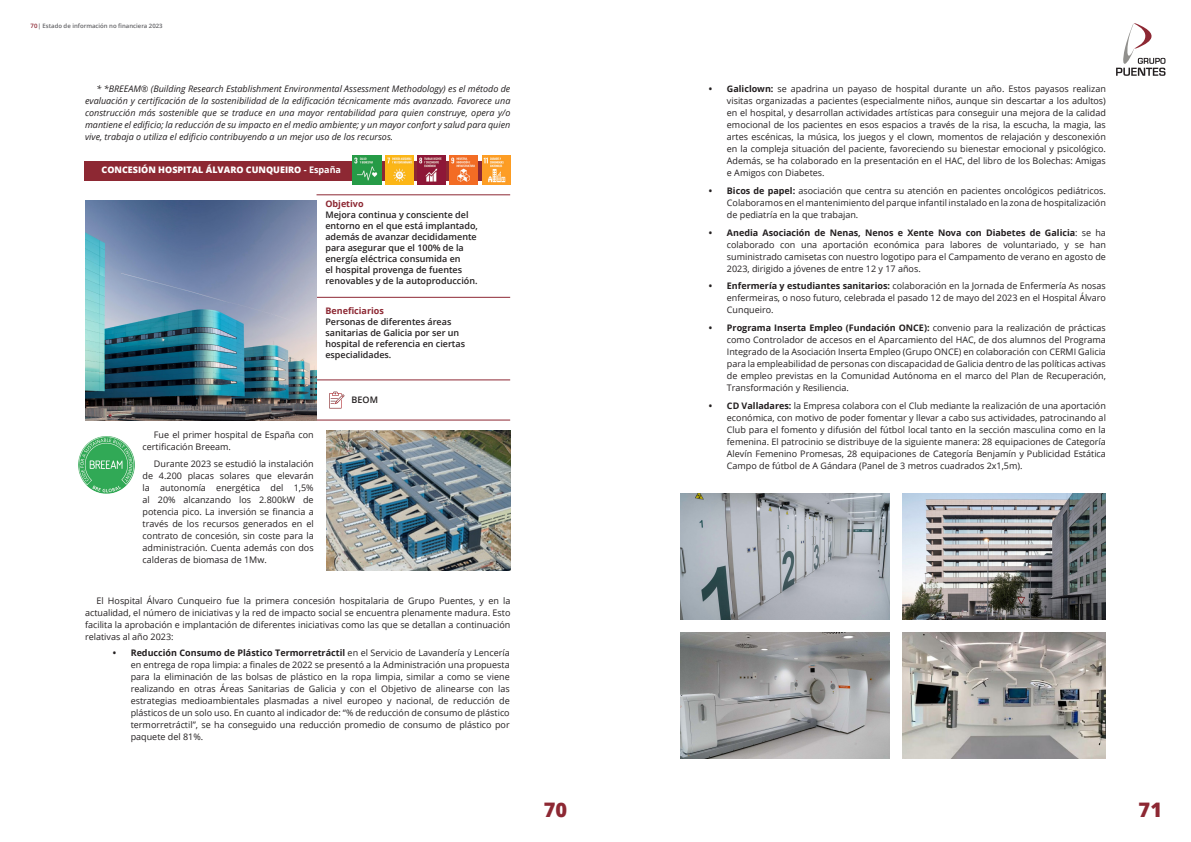
<style>
.page{position:relative;width:1191px;height:842px;background:#fff}
.page>*{position:absolute;margin:0;border:0;box-sizing:border-box;transform-origin:0 0}
.t1{font:800 20px "Open Sans";color:#8d2833}
.parrafos{font:9px/12px "Open Sans";color:#231f20;text-align:justify}
.parrafos-2{font:italic 9px/12px "Open Sans";color:#231f20;text-align:justify}
.t2{font:600 9px/11px "Open Sans";color:#231f20}
.parrafos-3{font:800 9px "Open Sans";color:#fff}
.t3{font:600 6px "Open Sans";color:#636366}
.s1{color:#8d2833}
.s2{font-weight:700}
.s3{font-weight:700;color:#8d2833}
</style>
<div class="page">
<svg style="left:1116px;top:23px;width:49px;height:53px"></svg>
<div style="left:84px;top:161px;width:426px;height:19px;background:#8d2833"></div>
<img style="left:329px;top:391px;width:16px;height:18px">
<img style="left:417px;top:156px;width:29px;height:28px">
<img style="left:353px;top:156px;width:28px;height:28px">
<img style="left:482px;top:156px;width:28px;height:28px">
<img style="left:449px;top:156px;width:29px;height:28px">
<img style="left:385px;top:156px;width:28px;height:28px">
<hr style="left:316px;top:297px;width:194px;height:1px;background:#8d2833">
<hr style="left:316px;top:380px;width:194px;height:1px;background:#8d2833">
<hr style="left:316px;top:420px;width:194px;height:1px;background:#8d2833">
<hr style="left:316px;top:195px;width:194px;height:1px;background:#8d2833">
<img style="left:85px;top:200px;width:231px;height:220px">
<img style="left:326px;top:431px;width:184px;height:139px">
<img style="left:78px;top:436px;width:57px;height:57px">
<img style="left:680px;top:494px;width:209px;height:126px">
<img style="left:680px;top:632px;width:209px;height:126px">
<img style="left:902px;top:494px;width:204px;height:126px">
<img style="left:902px;top:632px;width:204px;height:126px">
<p class="t3" style="left:31px;top:21px;width:134px"><span class="s1">70</span>| Estado de información no financiera 2023</p>
<p class="parrafos-2" style="left:85px;top:82px;width:427px;text-indent:11px">* *BREEAM® (Building Research Establishment Environmental Assessment Methodology) es el método de evaluación y certificación de la sostenibilidad de la edificación técnicamente más avanzado. Favorece una construcción más sostenible que se traduce en una mayor rentabilidad para quien construye, opera y/o mantiene el edificio; la reducción de su impacto en el medio ambiente; y un mayor confort y salud para quien vive, trabaja o utiliza el edificio contribuyendo a un mejor uso de los recursos.</p>
<p class="parrafos-3" style="left:102px;top:163px;width:241px">CONCESIÓN HOSPITAL ÁLVARO CUNQUEIRO <span class="s2">- España</span></p>
<p class="t2" style="left:325px;top:198px;width:154px"><span class="s3">Objetivo<br></span>Mejora continua y consciente del entorno en el que está implantado, además de avanzar decididamente para asegurar que el 100% de la energía eléctrica consumida en<br>el hospital provenga de fuentes renovables y de la autoproducción.</p>
<p class="t2" style="left:325px;top:305px;width:141px"><span class="s3">Beneficiarios<br></span>Personas de diferentes áreas sanitarias de Galicia por ser un hospital de referencia en ciertas especialidades.</p>
<p class="t2" style="left:351px;top:394px;width:28px">BEOM</p>
<p class="parrafos" style="left:143px;top:428px;width:173px;text-indent:11px">Fue el primer hospital de España con certificación Breeam.</p>
<p class="parrafos" style="left:143px;top:458px;width:173px;text-indent:11px">Durante 2023 se estudió la instalación de 4.200 placas solares que elevarán la autonomía energética del 1,5% al 20% alcanzando los 2.800kW de potencia pico. La inversión se financia a través de los recursos generados en el contrato de concesión, sin coste para la administración. Cuenta además con dos calderas de biomasa de 1Mw.</p>
<p class="parrafos" style="left:85px;top:594px;width:427px;text-indent:11px">El Hospital Álvaro Cunqueiro fue la primera concesión hospitalaria de Grupo Puentes, y en la actualidad, el número de iniciativas y la red de impacto social se encuentra plenamente madura. Esto facilita la aprobación e implantación de diferentes iniciativas como las que se detallan a continuación relativas al año 2023:</p>
<p class="parrafos" style="left:131px;top:647px;width:380px;text-indent:-18px"><span class="s2">• Reducción Consumo de Plástico Termorretráctil</span> en el Servicio de Lavandería y Lencería en entrega de ropa limpia: a finales de 2022 se presentó a la Administración una propuesta para la eliminación de las bolsas de plástico en la ropa limpia, similar a como se viene realizando en otras Áreas Sanitarias de Galicia y con el Objetivo de alinearse con las estrategias medioambientales plasmadas a nivel europeo y nacional, de reducción de plásticos de un solo uso. En cuanto al indicador de: “% de reducción de consumo de plástico termorretráctil”, se ha conseguido una reducción promedio de consumo de plástico por paquete del 81%.</p>
<p class="parrafos" style="left:727px;top:83px;width:380px;text-indent:-18px"><span class="s2">• Galiclown:</span> se apadrina un payaso de hospital durante un año. Estos payasos realizan visitas organizadas a pacientes (especialmente niños, aunque sin descartar a los adultos) en el hospital, y desarrollan actividades artísticas para conseguir una mejora de la calidad emocional de los pacientes en esos espacios a través de la risa, la escucha, la magia, las artes escénicas, la música, los juegos y el clown, momentos de relajación y desconexión en la compleja situación del paciente, favoreciendo su bienestar emocional y psicológico.<br>Además, se ha colaborado en la presentación en el HAC, del libro de los Bolechas: Amigas e Amigos con Diabetes.</p>
<p class="parrafos" style="left:727px;top:185px;width:380px;text-indent:-18px"><span class="s2">• Bicos de papel:</span> asociación que centra su atención en pacientes oncológicos pediátricos.<br>Colaboramos en el mantenimiento del parque infantil instalado en la zona de hospitalización de pediatría en la que trabajan.</p>
<p class="parrafos" style="left:727px;top:226px;width:380px;text-indent:-18px"><span class="s2">• Anedia Asociación de Nenas, Nenos e Xente Nova con Diabetes de Galicia</span>: se ha colaborado con una aportación económica para labores de voluntariado, y se han suministrado camisetas con nuestro logotipo para el Campamento de verano en agosto de 2023, dirigido a jóvenes de entre 12 y 17 años.</p>
<p class="parrafos" style="left:727px;top:280px;width:380px;text-indent:-18px"><span class="s2">• Enfermería y estudiantes sanitarios:</span> colaboración en la Jornada de Enfermería As nosas enfermeiras, o noso futuro, celebrada el pasado 12 de mayo del 2023 en el Hospital Álvaro Cunqueiro.</p>
<p class="parrafos" style="left:727px;top:322px;width:380px;text-indent:-18px"><span class="s2">• Programa Inserta Empleo (Fundación ONCE):</span> convenio para la realización de prácticas como Controlador de accesos en el Aparcamiento del HAC, de dos alumnos del Programa Integrado de la Asociación Inserta Empleo (Grupo ONCE) en colaboración con CERMI Galicia para la empleabilidad de personas con discapacidad de Galicia dentro de las políticas activas de empleo previstas en la Comunidad Autónoma en el marco del Plan de Recuperación, Transformación y Resiliencia.</p>
<p class="parrafos" style="left:727px;top:399px;width:380px;text-indent:-18px"><span class="s2">• CD Valladares:</span> la Empresa colabora con el Club mediante la realización de una aportación económica, con motivo de poder fomentar y llevar a cabo sus actividades, patrocinando al Club para el fomento y difusión del fútbol local tanto en la sección masculina como en la femenina. El patrocinio se distribuye de la siguiente manera: 28 equipaciones de Categoría Alevín Femenino Promesas, 28 equipaciones de Categoría Benjamín y Publicidad Estática Campo de fútbol de A Gándara (Panel de 3 metros cuadrados 2x1,5m).</p>
<h1 class="t1" style="left:543px;top:794px;width:25px">70</h1>
<h1 class="t1" style="left:1138px;top:794px;width:25px">71</h1>
</div>
